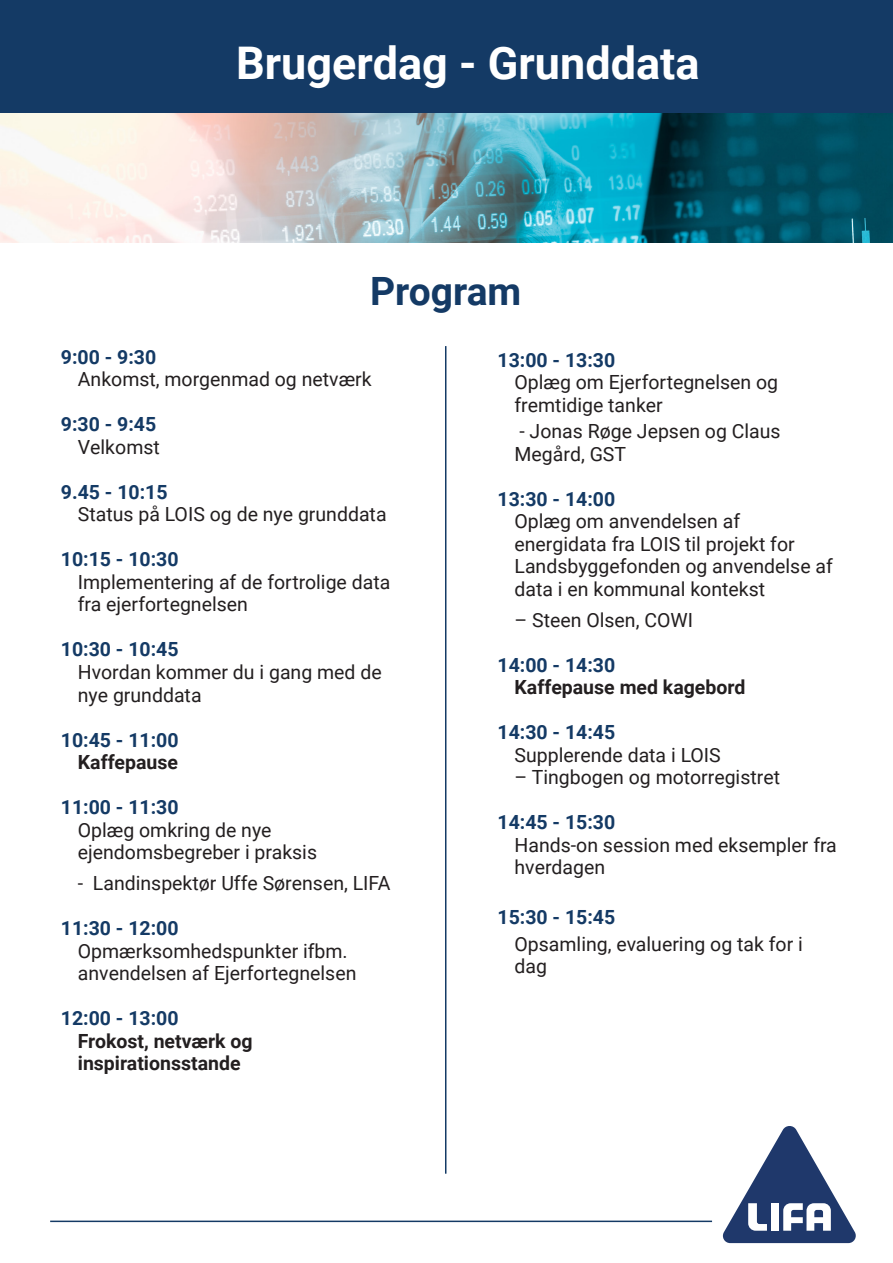
<style>
.page{position:relative;width:893px;height:1263px;background:#fff}
.page>*{position:absolute;margin:0;border:0;box-sizing:border-box;transform-origin:0 0}
.t1{font:700 45px "Roboto";color:#fff}
.t2{font:700 39px "Roboto";color:#143a65}
.t3{font:19.5px/22.5px "Roboto";color:#231f20}
.t4{font:700 19.5px "Roboto";color:#143a65}
.t5{font:700 19.5px/22.5px "Roboto";color:#231f20}
</style>
<div class="page">
<img style="left:0;top:113px;width:893px;height:129px">
<div style="left:0;top:0;width:893px;height:113px;background:#143a65"></div>
<hr style="left:50px;top:1220px;width:662px;height:2px;background:#143a65">
<hr style="left:445px;top:346px;width:1px;height:828px;background:#143a65">
<svg style="left:722px;top:1126px;width:134px;height:117px"></svg>
<p class="t1" style="left:236px;top:32px;width:465px">Brugerdag - Grunddata</p>
<p class="t2" style="left:370px;top:264px;width:153px">Program</p>
<p class="t4" style="left:61px;top:343px;width:97px">9:00 - 9:30</p>
<p class="t3" style="left:78px;top:368px;width:295px">Ankomst, morgenmad og netværk</p>
<p class="t4" style="left:61px;top:411px;width:97px">9:30 - 9:45</p>
<p class="t3" style="left:78px;top:435px;width:83px">Velkomst</p>
<p class="t4" style="left:61px;top:478px;width:108px">9.45 - 10:15</p>
<p class="t3" style="left:78px;top:503px;width:310px">Status på LOIS og de nye grunddata</p>
<p class="t4" style="left:61px;top:546px;width:119px">10:15 - 10:30</p>
<p class="t3" style="left:78px;top:570px;width:314px">Implementering af de fortrolige data</p>
<p class="t3" style="left:78px;top:593px;width:172px">fra ejerfortegnelsen</p>
<p class="t4" style="left:61px;top:636px;width:119px">10:30 - 10:45</p>
<p class="t3" style="left:78px;top:660px;width:305px">Hvordan kommer du i gang med de</p>
<p class="t3" style="left:78px;top:683px;width:125px">nye grunddata</p>
<p class="t4" style="left:61px;top:726px;width:119px">10:45 - 11:00</p>
<p class="t5" style="left:78px;top:750px;width:102px">Kaffepause</p>
<p class="t4" style="left:61px;top:793px;width:119px">11:00 - 11:30</p>
<p class="t3" style="left:78px;top:818px;width:195px">Oplæg omkring de nye</p>
<p class="t3" style="left:78px;top:840px;width:241px">ejendomsbegreber i praksis</p>
<p class="t3" style="left:78px;top:871px;width:314px">- Landinspektør Uffe Sørensen, LIFA</p>
<p class="t4" style="left:61px;top:914px;width:119px">11:30 - 12:00</p>
<p class="t3" style="left:78px;top:939px;width:280px">Opmærksomhedspunkter ifbm. anvendelsen af Ejerfortegnelsen</p>
<p class="t4" style="left:61px;top:1004px;width:119px">12:00 - 13:00</p>
<p class="t5" style="left:78px;top:1029px;width:176px">Frokost, netværk og inspirationsstande</p>
<p class="t4" style="left:497px;top:346px;width:119px">13:00 - 13:30</p>
<p class="t3" style="left:514px;top:370px;width:265px">Oplæg om Ejerfortegnelsen og fremtidige tanker</p>
<p class="t3" style="left:514px;top:419px;width:268px">- Jonas Røge Jepsen og Claus<br>Megård, GST</p>
<p class="t4" style="left:497px;top:485px;width:119px">13:30 - 14:00</p>
<p class="t3" style="left:514px;top:509px;width:320px">Oplæg om anvendelsen af energidata fra LOIS til projekt for<br>Landsbyggefonden og anvendelse af data i en kommunal kontekst</p>
<p class="t3" style="left:514px;top:608px;width:180px">– Steen Olsen, COWI</p>
<p class="t4" style="left:497px;top:651px;width:119px">14:00 - 14:30</p>
<p class="t5" style="left:514px;top:675px;width:233px">Kaffepause med kagebord</p>
<p class="t4" style="left:497px;top:719px;width:119px">14:30 - 14:45</p>
<p class="t3" style="left:514px;top:743px;width:208px">Supplerende data i LOIS</p>
<p class="t3" style="left:514px;top:765px;width:267px">– Tingbogen og motorregistret</p>
<p class="t4" style="left:497px;top:809px;width:119px">14:45 - 15:30</p>
<p class="t3" style="left:514px;top:833px;width:324px">Hands-on session med eksempler fra hverdagen</p>
<p class="t4" style="left:497px;top:903px;width:119px">15:30 - 15:45</p>
<p class="t3" style="left:514px;top:932px;width:290px">Opsamling, evaluering og tak for i dag</p>
</div>
